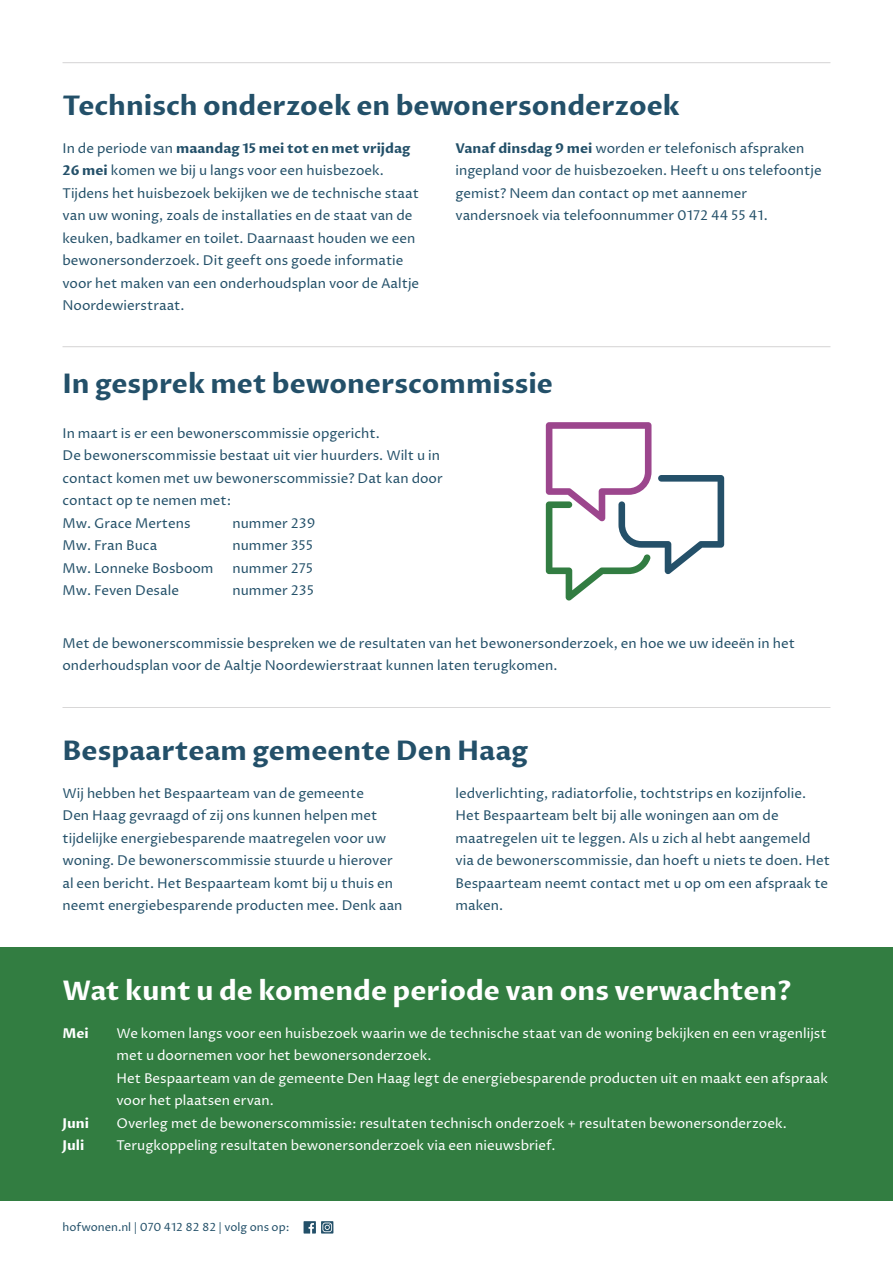
<style>
.page{position:relative;width:893px;height:1263px;background:#fff}
.page>*{position:absolute;margin:0;border:0;box-sizing:border-box;transform-origin:0 0}
.Chapeau{font:700 27px "Proza Libre";color:#235069}
.Chapeau-2{font:700 27px "Proza Libre";color:#fff}
.Broodtekst{font:700 27px "Proza Libre";color:#235069}
.Broodtekst-2{font:13.5px/22.5px "Proza Libre";color:#235069}
.Broodtekst-3{font:13.5px/22.5px "Proza Libre";color:#fff}
.Broodtekst-4{font:700 13.5px "Proza Libre";color:#fff}
.t1{font:11.25px "Proza Libre";color:#235069}
.s1{font-weight:700}
.s2{color:#fff}
</style>
<div class="page">
<hr style="left:63px;top:62px;width:767px;height:1px;background:#231f20">
<hr style="left:63px;top:346px;width:767px;height:1px;background:#231f20">
<hr style="left:63px;top:707px;width:767px;height:1px;background:#231f20">
<div style="left:0;top:947px;width:893px;height:253px;background:#327d41"></div>
<svg style="left:546px;top:422px;width:178px;height:178px"></svg>
<svg style="left:304px;top:1221px;width:29px;height:12px"></svg>
<p class="Chapeau" style="left:63px;top:89px;width:619px">Technisch onderzoek en bewonersonderzoek</p>
<p class="Broodtekst-2" style="left:63px;top:137px;width:358px">In de periode van <span class="s1">maandag 15 mei tot en met vrijdag 26 mei</span> komen we bij u langs voor een huisbezoek.<br>Tijdens het huisbezoek bekijken we de technische staat van uw woning, zoals de installaties en de staat van de keuken, badkamer en toilet. Daarnaast houden we een bewonersonderzoek. Dit geeft ons goede informatie voor het maken van een onderhoudsplan voor de Aaltje Noordewierstraat.</p>
<p class="Broodtekst-2" style="left:455px;top:137px;width:368px"><span class="s1">Vanaf dinsdag 9 mei</span> worden er telefonisch afspraken ingepland voor de huisbezoeken. Heeft u ons telefoontje gemist? Neem dan contact op met aannemer vandersnoek via telefoonnummer 0172 44 55 41.</p>
<p class="Broodtekst" style="left:63px;top:366px;width:492px">In gesprek met bewonerscommissie</p>
<p class="Broodtekst-2" style="left:63px;top:422px;width:382px">In maart is er een bewonerscommissie opgericht.<br>De bewonerscommissie bestaat uit vier huurders. Wilt u in contact komen met uw bewonerscommissie? Dat kan door contact op te nemen met:</p>
<p class="Broodtekst-2" style="left:63px;top:512px;width:130px">Mw. Grace Mertens</p>
<p class="Broodtekst-2" style="left:233px;top:512px;width:84px">nummer 239</p>
<p class="Broodtekst-2" style="left:63px;top:534px;width:96px">Mw. Fran Buca</p>
<p class="Broodtekst-2" style="left:233px;top:534px;width:82px">nummer 355</p>
<p class="Broodtekst-2" style="left:63px;top:557px;width:153px">Mw. Lonneke Bosboom</p>
<p class="Broodtekst-2" style="left:233px;top:557px;width:82px">nummer 275</p>
<p class="Broodtekst-2" style="left:63px;top:579px;width:118px">Mw. Feven Desale</p>
<p class="Broodtekst-2" style="left:233px;top:579px;width:83px">nummer 235</p>
<p class="Broodtekst-2" style="left:63px;top:632px;width:734px">Met de bewonerscommissie bespreken we de resultaten van het bewonersonderzoek, en hoe we uw ideeën in het onderhoudsplan voor de Aaltje Noordewierstraat kunnen laten terugkomen.</p>
<p class="Chapeau" style="left:63px;top:734px;width:467px">Bespaarteam gemeente Den Haag</p>
<p class="Broodtekst-2" style="left:63px;top:782px;width:342px">Wij hebben het Bespaarteam van de gemeente<br>Den Haag gevraagd of zij ons kunnen helpen met tijdelijke energiebesparende maatregelen voor uw woning. De bewonerscommissie stuurde u hierover al een bericht. Het Bespaarteam komt bij u thuis en neemt energiebesparende producten mee. Denk aan</p>
<p class="Broodtekst-2" style="left:455px;top:782px;width:376px">ledverlichting, radiatorfolie, tochtstrips en kozijnfolie.<br>Het Bespaarteam belt bij alle woningen aan om de maatregelen uit te leggen. Als u zich al hebt aangemeld via de bewonerscommissie, dan hoeft u niets te doen. Het Bespaarteam neemt contact met u op om een afspraak te maken.</p>
<p class="Chapeau-2" style="left:63px;top:974px;width:731px">Wat kunt u de komende periode van ons verwachten?</p>
<p class="Broodtekst-4" style="left:63px;top:1024px;width:28px">Mei</p>
<p class="Broodtekst-3" style="left:117px;top:1022px;width:712px">We komen langs voor een huisbezoek waarin we de technische staat van de woning bekijken en een vragenlijst met u doornemen voor het bewonersonderzoek.</p>
<p class="Broodtekst-3" style="left:117px;top:1067px;width:713px">Het Bespaarteam van de gemeente Den Haag legt de energiebesparende producten uit en maakt een afspraak voor het plaatsen ervan.</p>
<p class="Broodtekst-4" style="left:63px;top:1114px;width:28px">Juni</p>
<p class="Broodtekst-3" style="left:117px;top:1112px;width:672px">Overleg met de bewonerscommissie: resultaten technisch onderzoek + resultaten bewonersonderzoek.</p>
<p class="Broodtekst-4" style="left:63px;top:1137px;width:23px">Juli</p>
<p class="Broodtekst-3" style="left:117px;top:1134px;width:440px">Terugkoppeling resultaten bewonersonderzoek via een nieuwsbrief.</p>
<p class="t1" style="left:63px;top:1221px;width:258px">hofwonen.nl | 070 412 82 82 | volg ons op:<span class="s2">_____</span></p>
</div>
